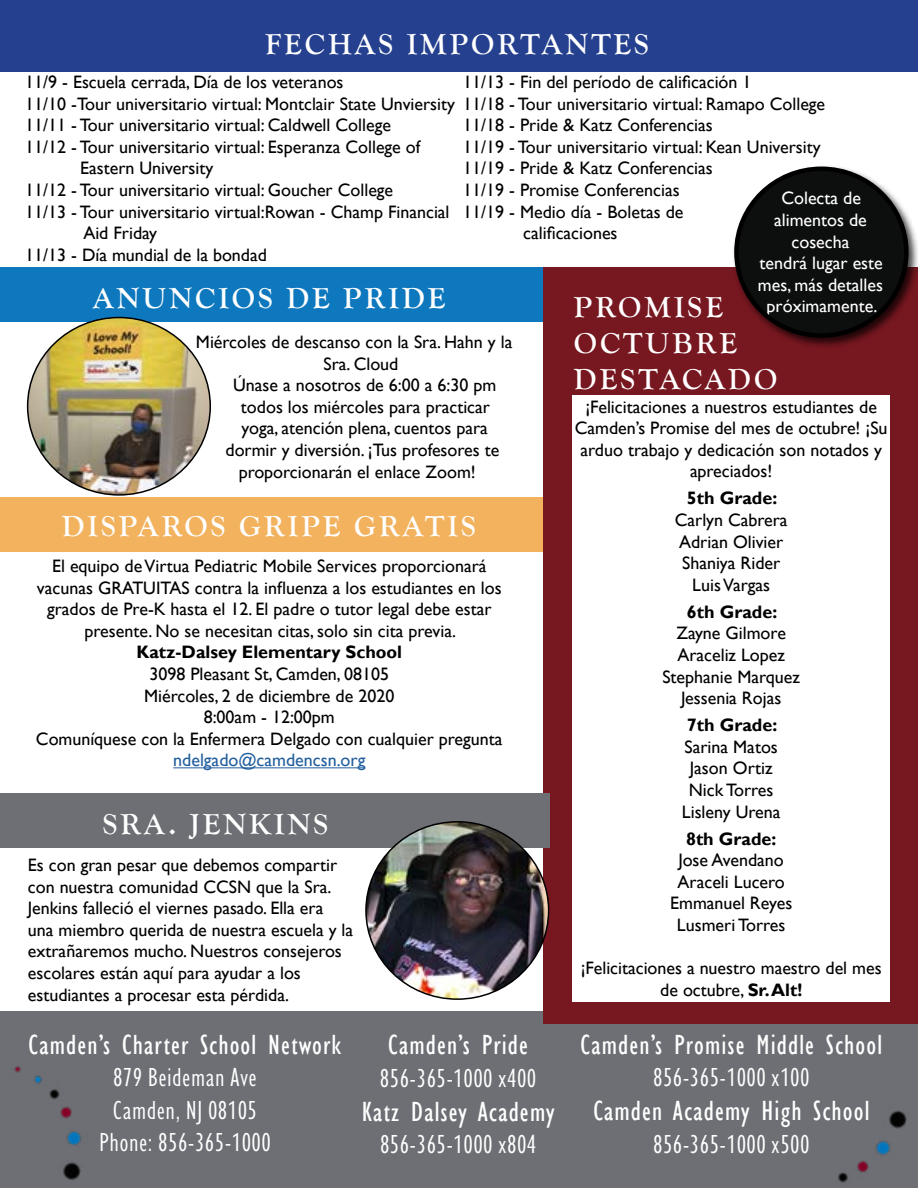
<style>
.page{position:relative;width:918px;height:1188px;background:#fff}
.page>*{position:absolute;margin:0;border:0;box-sizing:border-box;transform-origin:0 0}
.t1{font:700 30px/36px "Goudy Old Style T";letter-spacing:.1em;color:#fff}
.t2{font:condensed 28.5px "Gill Sans";letter-spacing:.04em;color:#fff}
.t3{font:condensed 27px/32.4px "Gill Sans Nova";letter-spacing:.04em;color:#fff;text-align:center}
.t4{font:18px/21.6px "Gill Sans";color:#000;text-align:center}
.t5{font:18px/21.6px "Gill Sans";color:#fff;text-align:center}
.t6{font:700 18px "Gill Sans";color:#000}
.t7{font:18px "Gill Sans";color:#215e9e}
.s1{font-weight:700}
</style>
<div class="page">
<div style="left:0;top:267px;width:545px;height:55px;background:#0e78be"></div>
<div style="left:0;top:1012px;width:918px;height:176px;background:#6d6f74"></div>
<img style="left:14px;top:1066px;width:67px;height:114px">
<img style="left:838px;top:1110px;width:69px;height:73px">
<div style="left:0;top:497px;width:549px;height:55px;background:#f2b25e"></div>
<div style="left:0;top:0;width:918px;height:71px;background:#25408f"></div>
<div style="left:543px;top:267px;width:375px;height:757px;background:#771720"></div>
<div style="left:572px;top:395px;width:318px;height:606px;background:#fff"></div>
<hr style="left:173px;top:767px;width:192px;height:1px;background:#215e9e">
<div style="left:732px;top:164px;width:186px;height:185px;background:#000;opacity:.75"></div>
<div style="left:736px;top:169px;width:170px;height:167px;background:#0d0e0e;border-radius:50%"></div>
<div style="left:734px;top:167px;width:175px;height:171px;border:4px solid #000;border-radius:50%"></div>
<div style="left:0;top:793px;width:550px;height:55px;background:#6d6f74"></div>
<img style="left:366px;top:822px;width:183px;height:177px">
<img style="left:28px;top:318px;width:182px;height:175px">
<h1 class="t1" style="left:265px;top:26px;width:385px">FECHAS IMPORTANTES</h1>
<p class="t4" style="left:25px;top:71px;width:320px">11/9 - Escuela cerrada, Día de los veteranos</p>
<p class="t4" style="left:25px;top:93px;width:431px">11/10 -Tour universitario virtual: Montclair State Unviersity</p>
<p class="t4" style="left:25px;top:115px;width:367px">11/11 - Tour universitario virtual: Caldwell College</p>
<p class="t4" style="left:25px;top:136px;width:397px">11/12 - Tour universitario virtual: Esperanza College of</p>
<p class="t4" style="left:80px;top:158px;width:135px">Eastern University</p>
<p class="t4" style="left:25px;top:179px;width:370px">11/12 - Tour universitario virtual: Goucher College</p>
<p class="t4" style="left:25px;top:201px;width:426px">11/13 - Tour universitario virtual:Rowan - Champ Financial</p>
<p class="t4" style="left:83px;top:223px;width:75px">Aid Friday</p>
<p class="t4" style="left:25px;top:244px;width:243px">11/13 - Día mundial de la bondad</p>
<p class="t4" style="left:463px;top:71px;width:290px">11/13 - Fin del período de calificación 1</p>
<p class="t4" style="left:463px;top:93px;width:364px">11/18 - Tour universitario virtual: Ramapo College</p>
<p class="t4" style="left:463px;top:115px;width:251px">11/18 - Pride &amp; Katz Conferencias</p>
<p class="t4" style="left:463px;top:136px;width:359px">11/19 - Tour universitario virtual: Kean University</p>
<p class="t4" style="left:463px;top:158px;width:251px">11/19 - Pride &amp; Katz Conferencias</p>
<p class="t4" style="left:463px;top:179px;width:218px">11/19 - Promise Conferencias</p>
<p class="t4" style="left:463px;top:201px;width:222px">11/19 - Medio día - Boletas de</p>
<p class="t4" style="left:523px;top:223px;width:96px">calificaciones</p>
<p class="t5" style="left:758px;top:188px;width:126px">Colecta de alimentos de cosecha<br>tendrá lugar este mes, más detalles próximamente.</p>
<h1 class="t1" style="left:93px;top:281px;width:354px">ANUNCIOS DE PRIDE</h1>
<p class="t4" style="left:196px;top:331px;width:318px">Miércoles de descanso con la Sra. Hahn y la</p>
<p class="t4" style="left:323px;top:353px;width:77px">Sra. Cloud</p>
<p class="t4" style="left:233px;top:375px;width:265px">Únase a nosotros de 6:00 a 6:30 pm</p>
<p class="t4" style="left:241px;top:396px;width:251px">todos los miércoles para practicar</p>
<p class="t4" style="left:242px;top:418px;width:248px">yoga, atención plena, cuentos para</p>
<p class="t4" style="left:226px;top:439px;width:275px">dormir y diversión. ¡Tus profesores te</p>
<p class="t4" style="left:239px;top:461px;width:239px">proporcionarán el enlace Zoom!</p>
<h1 class="t1" style="left:574px;top:290px;width:205px">PROMISE<br>OCTUBRE<br>DESTACADO</h1>
<p class="t4" style="left:575px;top:396px;width:314px">¡Felicitaciones a nuestros estudiantes de Camden’s Promise del mes de octubre! ¡Su arduo trabajo y dedicación son notados y apreciados!</p>
<p class="t6" style="left:687px;top:488px;width:92px">5th Grade:</p>
<p class="t4" style="left:675px;top:510px;width:114px">Carlyn Cabrera<br>Adrian Olivier<br>Shaniya Rider<br>Luis Vargas</p>
<p class="t6" style="left:687px;top:601px;width:92px">6th Grade:</p>
<p class="t4" style="left:662px;top:623px;width:139px">Zayne Gilmore<br>Araceliz Lopez<br>Stephanie Marquez<br>Jessenia Rojas</p>
<p class="t6" style="left:687px;top:714px;width:92px">7th Grade:</p>
<p class="t4" style="left:682px;top:736px;width:100px">Sarina Matos<br>Jason Ortiz<br>Nick Torres<br>Lisleny Urena</p>
<p class="t6" style="left:686px;top:828px;width:92px">8th Grade:</p>
<p class="t4" style="left:670px;top:850px;width:124px">Jose Avendano<br>Araceli Lucero<br>Emmanuel Reyes<br>Lusmeri Torres</p>
<p class="t4" style="left:581px;top:958px;width:302px">¡Felicitaciones a nuestro maestro del mes de octubre, <span class="s1">Sr. Alt!</span></p>
<h1 class="t1" style="left:62px;top:509px;width:415px">DISPAROS GRIPE GRATIS</h1>
<p class="t4" style="left:37px;top:556px;width:466px">El equipo de Virtua Pediatric Mobile Services proporcionará vacunas GRATUITAS contra la influenza a los estudiantes en los grados de Pre-K hasta el 12. El padre o tutor legal debe estar presente. No se necesitan citas, solo sin cita previa.</p>
<p class="t6" style="left:136px;top:642px;width:267px">Katz-Dalsey Elementary School</p>
<p class="t4" style="left:36px;top:664px;width:468px">3098 Pleasant St, Camden, 08105<br>Miércoles, 2 de diciembre de 2020<br>8:00am - 12:00pm<br>Comuníquese con la Enfermera Delgado con cualquier pregunta</p>
<p class="t7" style="left:173px;top:750px;width:194px">ndelgado@camdencsn.org</p>
<h1 class="t1" style="left:103px;top:806px;width:227px">SRA. JENKINS</h1>
<p class="t4" style="left:28px;top:854px;width:327px;text-align:left">Es con gran pesar que debemos compartir con nuestra comunidad CCSN que la Sra.<br>Jenkins falleció el viernes pasado. Ella era una miembro querida de nuestra escuela y la extrañaremos mucho. Nuestros consejeros escolares están aquí para ayudar a los estudiantes a procesar esta pérdida.</p>
<h2 class="t2" style="left:29px;top:1028px;width:314px">Camden’s Charter School Network</h2>
<h3 class="t3" style="left:99px;top:1061px;width:173px">879 Beideman Ave<br>Camden, NJ 08105<br>Phone: 856-365-1000</h3>
<h2 class="t2" style="left:388px;top:1028px;width:141px">Camden’s Pride</h2>
<h3 class="t3" style="left:380px;top:1061px;width:157px">856-365-1000 x400</h3>
<h2 class="t2" style="left:362px;top:1095px;width:194px">Katz Dalsey Academy</h2>
<h3 class="t3" style="left:380px;top:1128px;width:157px">856-365-1000 x804</h3>
<h2 class="t2" style="left:581px;top:1028px;width:303px">Camden’s Promise Middle School</h2>
<h3 class="t3" style="left:654px;top:1061px;width:157px">856-365-1000 x100</h3>
<h2 class="t2" style="left:593px;top:1094px;width:278px">Camden Academy High School</h2>
<h3 class="t3" style="left:654px;top:1127px;width:157px">856-365-1000 x500</h3>
</div>
